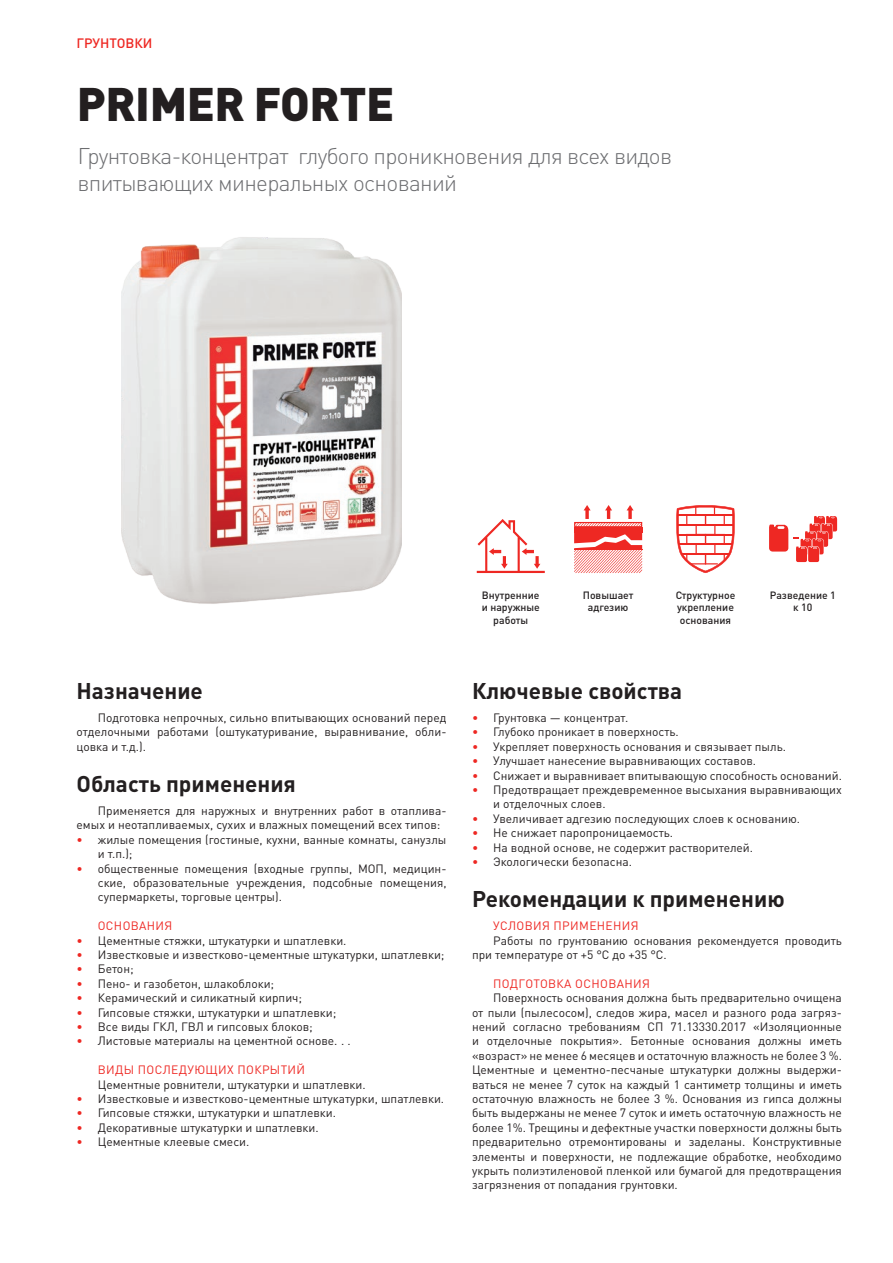
<style>
.page{position:relative;width:893px;height:1263px;background:#fff}
.page>*{position:absolute;margin:0;border:0;box-sizing:border-box;transform-origin:0 0}
.Название_продукта{font:900 46.5px "DIN Pro";letter-spacing:-.01em;color:#231f20}
.Аннотация{font:300 22.5px/27px "DIN Pro";letter-spacing:-.03em;color:#6c6d70}
.Заголовок{font:700 22.5px "DIN Pro";color:#231f20}
.Группа_продуктов{font:500 13.5px "DIN Pro";color:#ee2823}
.Основной_текст{font:12px/14.4px "DIN Pro";color:#231f20}
.Подзаголовок{font:12px "DIN Pro";letter-spacing:.03em;color:#ee2823}
.Табл__текст__medium{font:500 10.5px/12.6px "DIN Pro";color:#231f20;text-align:center}
.s1{color:#ee2823}
</style>
<div class="page">
<svg style="left:574px;top:505px;width:69px;height:68px"></svg>
<svg style="left:477px;top:519px;width:68px;height:54px"></svg>
<svg style="left:676px;top:505px;width:59px;height:68px"></svg>
<img style="left:121px;top:237px;width:281px;height:367px">
<svg style="left:769px;top:516px;width:68px;height:46px"></svg>
<p class="Группа_продуктов" style="left:77px;top:34px;width:78px">ГРУНТОВКИ</p>
<p class="Название_продукта" style="left:77px;top:72px;width:319px">PRIMER FORTE</p>
<p class="Аннотация" style="left:78px;top:140px;width:596px">Грунтовка-концентрат глубого проникновения для всех видов впитывающих минеральных оснований</p>
<p class="Заголовок" style="left:77px;top:672px;width:128px">Назначение</p>
<p class="Основной_текст" style="left:77px;top:710px;width:371px;text-align:justify;text-indent:21px">Подготовка непрочных, сильно впитывающих оснований перед отделочными работами (оштукатуривание, выравнивание, обли&shy;цовка и т.д.).</p>
<p class="Заголовок" style="left:77px;top:765px;width:221px">Область применения</p>
<p class="Основной_текст" style="left:77px;top:803px;width:371px;text-indent:21px">Применяется для наружных и внутренних работ в отаплива&shy;емых и неотапливаемых, сухих и влажных помещений всех типов:</p>
<p class="Основной_текст" style="left:98px;top:832px;width:350px;text-indent:-21px"><span class="s1">•</span> жилые помещения (гостиные, кухни, ванные комнаты, санузлы и т.п.);</p>
<p class="Основной_текст" style="left:98px;top:861px;width:350px;text-align:justify;text-indent:-21px"><span class="s1">•</span> общественные помещения (входные группы, МОП, медицин&shy;ские, образовательные учреждения, подсобные помещения, супермаркеты, торговые центры).</p>
<p class="Подзаголовок" style="left:98px;top:918px;width:76px">ОСНОВАНИЯ</p>
<p class="Основной_текст" style="left:77px;top:933px;width:271px"><span class="s1">•</span> Цементные стяжки, штукатурки и шпатлевки.</p>
<p class="Основной_текст" style="left:77px;top:947px;width:369px"><span class="s1">•</span> Известковые и известково-цементные штукатурки, шпатлевки;</p>
<p class="Основной_текст" style="left:77px;top:961px;width:59px"><span class="s1">•</span> Бетон;</p>
<p class="Основной_текст" style="left:77px;top:976px;width:199px"><span class="s1">•</span> Пено- и газобетон, шлакоблоки;</p>
<p class="Основной_текст" style="left:77px;top:990px;width:227px"><span class="s1">•</span> Керамический и силикатный кирпич;</p>
<p class="Основной_текст" style="left:77px;top:1005px;width:261px"><span class="s1">•</span> Гипсовые стяжки, штукатурки и шпатлевки;</p>
<p class="Основной_текст" style="left:77px;top:1019px;width:238px"><span class="s1">•</span> Все виды ГКЛ, ГВЛ и гипсовых блоков;</p>
<p class="Основной_текст" style="left:77px;top:1033px;width:265px"><span class="s1">•</span> Листовые материалы на цементной основе. ..</p>
<p class="Подзаголовок" style="left:98px;top:1062px;width:209px">ВИДЫ ПОСЛЕДУЮЩИХ ПОКРЫТИЙ</p>
<p class="Основной_текст" style="left:98px;top:1077px;width:269px">Цементные ровнители, штукатурки и шпатлевки.</p>
<p class="Основной_текст" style="left:77px;top:1091px;width:369px"><span class="s1">•</span> Известковые и известково-цементные штукатурки, шпатлевки.</p>
<p class="Основной_текст" style="left:77px;top:1105px;width:261px"><span class="s1">•</span> Гипсовые стяжки, штукатурки и шпатлевки.</p>
<p class="Основной_текст" style="left:77px;top:1120px;width:244px"><span class="s1">•</span> Декоративные штукатурки и шпатлевки.</p>
<p class="Основной_текст" style="left:77px;top:1134px;width:174px"><span class="s1">•</span> Цементные клеевые смеси.</p>
<p class="Табл__текст__medium" style="left:482px;top:588px;width:60px">Внутренние и наружные работы</p>
<p class="Табл__текст__medium" style="left:583px;top:588px;width:52px">Повышает адгезию</p>
<p class="Табл__текст__medium" style="left:676px;top:588px;width:61px;text-align:left">Структурное укрепление основания</p>
<p class="Табл__текст__medium" style="left:770px;top:588px;width:68px">Разведение 1 к 10</p>
<p class="Заголовок" style="left:472px;top:672px;width:212px">Ключевые свойства</p>
<p class="Основной_текст" style="left:472px;top:710px;width:158px"><span class="s1">•</span> Грунтовка — концентрат.</p>
<p class="Основной_текст" style="left:472px;top:724px;width:208px"><span class="s1">•</span> Глубоко проникает в поверхность.</p>
<p class="Основной_текст" style="left:472px;top:739px;width:315px"><span class="s1">•</span> Укрепляет поверхность основания и связывает пыль.</p>
<p class="Основной_текст" style="left:472px;top:753px;width:286px"><span class="s1">•</span> Улучшает нанесение выравнивающих составов.</p>
<p class="Основной_текст" style="left:472px;top:767px;width:371px"><span class="s1">•</span> Снижает и выравнивает впитывающую способность оснований.</p>
<p class="Основной_текст" style="left:493px;top:782px;width:350px;text-indent:-21px"><span class="s1">•</span> Предотвращает преждевременное высыхания выравнивающих и отделочных слоев.</p>
<p class="Основной_текст" style="left:472px;top:811px;width:330px"><span class="s1">•</span> Увеличивает адгезию последующих слоев к основанию.</p>
<p class="Основной_текст" style="left:472px;top:825px;width:203px"><span class="s1">•</span> Не снижает паропроницаемость.</p>
<p class="Основной_текст" style="left:472px;top:839px;width:283px"><span class="s1">•</span> На водной основе, не содержит растворителей.</p>
<p class="Основной_текст" style="left:472px;top:854px;width:162px"><span class="s1">•</span> Экологически безопасна.</p>
<p class="Заголовок" style="left:472px;top:880px;width:314px">Рекомендации к применению</p>
<p class="Подзаголовок" style="left:493px;top:918px;width:147px">УСЛОВИЯ ПРИМЕНЕНИЯ</p>
<p class="Основной_текст" style="left:472px;top:933px;width:371px;text-indent:21px">Работы по грунтованию основания рекомендуется проводить при температуре от +5 °С до +35 °С.</p>
<p class="Подзаголовок" style="left:493px;top:975px;width:158px">ПОДГОТОВКА ОСНОВАНИЯ</p>
<p class="Основной_текст" style="left:472px;top:990px;width:371px;text-align:justify;text-indent:21px">Поверхность основания должна быть предварительно очищена от пыли (пылесосом), следов жира, масел и разного рода загряз&shy;нений согласно требованиям СП 71.13330.2017 «Изоляционные и отделочные покрытия». Бетонные основания должны иметь «возраст» не менее 6 месяцев и остаточную влажность не более 3 %.<br>Цементные и цементно-песчаные штукатурки должны выдержи&shy;ваться не менее 7 суток на каждый 1 сантиметр толщины и иметь остаточную влажность не более 3 %. Основания из гипса должны быть выдержаны не менее 7 суток и иметь остаточную влажность не более 1%. Трещины и дефектные участки поверхности должны быть предварительно отремонтированы и заделаны. Конструктивные элементы и поверхности, не подлежащие обработке, необходимо укрыть полиэтиленовой пленкой или бумагой для предотвращения загрязнения от попадания грунтовки.</p>
</div>
